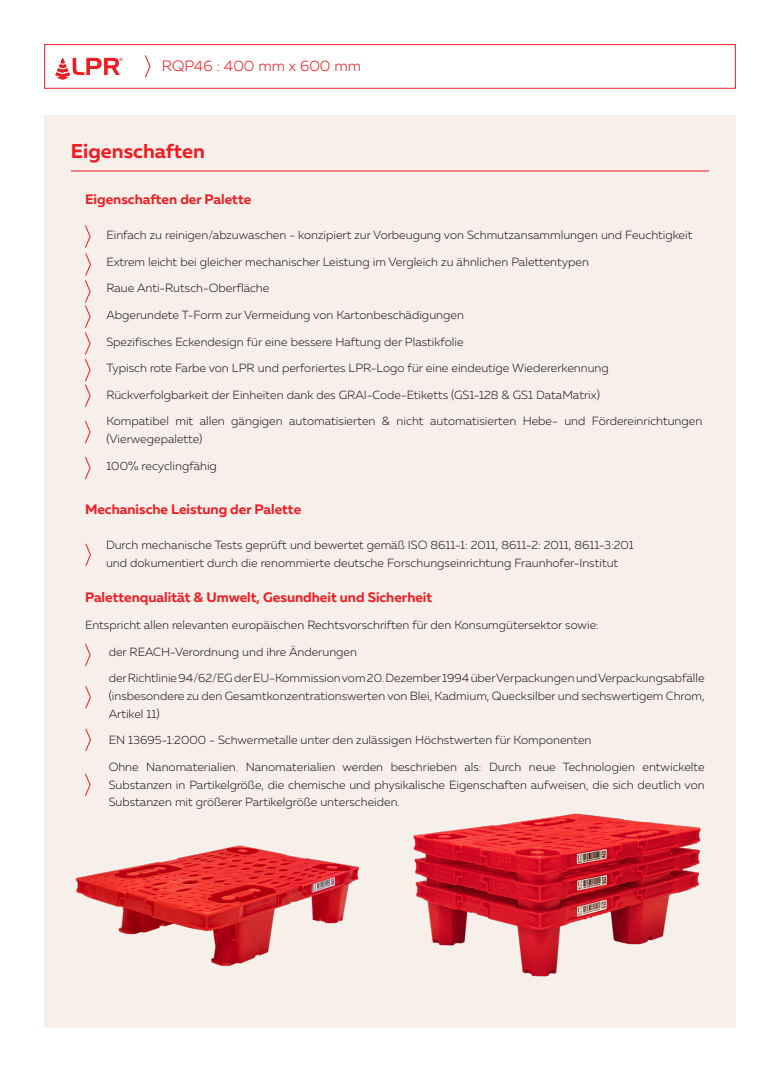
<style>
.page{position:relative;width:780px;height:1088px;background:#fff}
.page>*{position:absolute;margin:0;border:0;box-sizing:border-box;transform-origin:0 0}
.t1{font:700 20px "Muller";color:#ee1d23}
.t2{font:300 15px "Muller";color:#ee1d23}
.body{font:700 13.75px "Muller";color:#ee1d23}
.body-2{font:300 11.88px/17.8px "Muller";color:#231f20;text-align:justify}
</style>
<div class="page">
<div style="left:44px;top:44px;width:691px;height:45px;border:1px solid #ee1d23"></div>
<svg style="left:55px;top:58px;width:68px;height:22px"></svg>
<div style="left:44px;top:115px;width:691px;height:913px;background:#f7efea"></div>
<svg style="left:144px;top:55px;width:7px;height:23px"></svg>
<hr style="left:71px;top:171px;width:638px;height:1px;background:#ee1d23">
<svg style="left:85px;top:456px;width:6px;height:24px"></svg>
<svg style="left:85px;top:225px;width:6px;height:182px"></svg>
<svg style="left:85px;top:421px;width:6px;height:23px"></svg>
<svg style="left:85px;top:543px;width:6px;height:23px"></svg>
<svg style="left:85px;top:643px;width:6px;height:24px"></svg>
<svg style="left:85px;top:686px;width:6px;height:23px"></svg>
<svg style="left:85px;top:728px;width:6px;height:23px"></svg>
<svg style="left:85px;top:773px;width:6px;height:23px"></svg>
<img style="left:413px;top:813px;width:288px;height:164px">
<img style="left:76px;top:845px;width:283px;height:121px">
<p class="t2" style="left:162px;top:57px;width:201px">RQP46 : 400 mm x 600 mm</p>
<p class="t1" style="left:71px;top:139px;width:136px">Eigenschaften</p>
<p class="body" style="left:85px;top:190px;width:168px">Eigenschaften der Palette</p>
<p class="body-2" style="left:106px;top:226px;width:587px">Einfach zu reinigen/abzuwaschen - konzipiert zur Vorbeugung von Schmutzansammlungen und Feuchtigkeit</p>
<p class="body-2" style="left:106px;top:253px;width:484px">Extrem leicht bei gleicher mechanischer Leistung im Vergleich zu ähnlichen Palettentypen</p>
<p class="body-2" style="left:106px;top:279px;width:164px">Raue Anti-Rutsch-Oberfläche</p>
<p class="body-2" style="left:106px;top:306px;width:359px">Abgerundete T-Form zur Vermeidung von Kartonbeschädigungen</p>
<p class="body-2" style="left:106px;top:332px;width:358px">Spezifisches Eckendesign für eine bessere Haftung der Plastikfolie</p>
<p class="body-2" style="left:106px;top:359px;width:504px">Typisch rote Farbe von LPR und perforiertes LPR-Logo für eine eindeutige Wiedererkennung</p>
<p class="body-2" style="left:106px;top:386px;width:495px">Rückverfolgbarkeit der Einheiten dank des GRAI-Code-Etiketts (GS1-128 &amp; GS1 DataMatrix)</p>
<p class="body-2" style="left:106px;top:412px;width:597px">Kompatibel mit allen gängigen automatisierten &amp; nicht automatisierten Hebe- und Fördereinrichtungen (Vierwegepalette)</p>
<p class="body-2" style="left:106px;top:456px;width:112px">100% recyclingfähig</p>
<p class="body" style="left:85px;top:500px;width:218px">Mechanische Leistung der Palette</p>
<p class="body-2" style="left:106px;top:536px;width:529px">Durch mechanische Tests geprüft und bewertet gemäß ISO 8611-1: 2011, 8611-2: 2011, 8611-3:201</p>
<p class="body-2" style="left:106px;top:554px;width:513px">und dokumentiert durch die renommierte deutsche Forschungseinrichtung Fraunhofer-Institut</p>
<p class="body" style="left:85px;top:589px;width:349px">Palettenqualität &amp; Umwelt, Gesundheit und Sicherheit</p>
<p class="body-2" style="left:85px;top:616px;width:515px">Entspricht allen relevanten europäischen Rechtsvorschriften für den Konsumgütersektor sowie:</p>
<p class="body-2" style="left:109px;top:642px;width:250px">der REACH-Verordnung und ihre Änderungen</p>
<p class="body-2" style="left:109px;top:669px;width:597px">der Richtlinie 94/62/EG der EU-Kommission vom 20. Dezember 1994 über Verpackungen und Verpackungsabfälle (insbesondere zu den Gesamtkonzentrationswerten von Blei, Kadmium, Quecksilber und sechswertigem Chrom, Artikel 11)</p>
<p class="body-2" style="left:109px;top:731px;width:484px">EN 13695-1:2000 - Schwermetalle unter den zulässigen Höchstwerten für Komponenten</p>
<p class="body-2" style="left:109px;top:758px;width:597px">Ohne Nanomaterialien. Nanomaterialien werden beschrieben als: Durch neue Technologien entwickelte Substanzen in Partikelgröße, die chemische und physikalische Eigenschaften aufweisen, die sich deutlich von Substanzen mit größerer Partikelgröße unterscheiden.</p>
</div>
